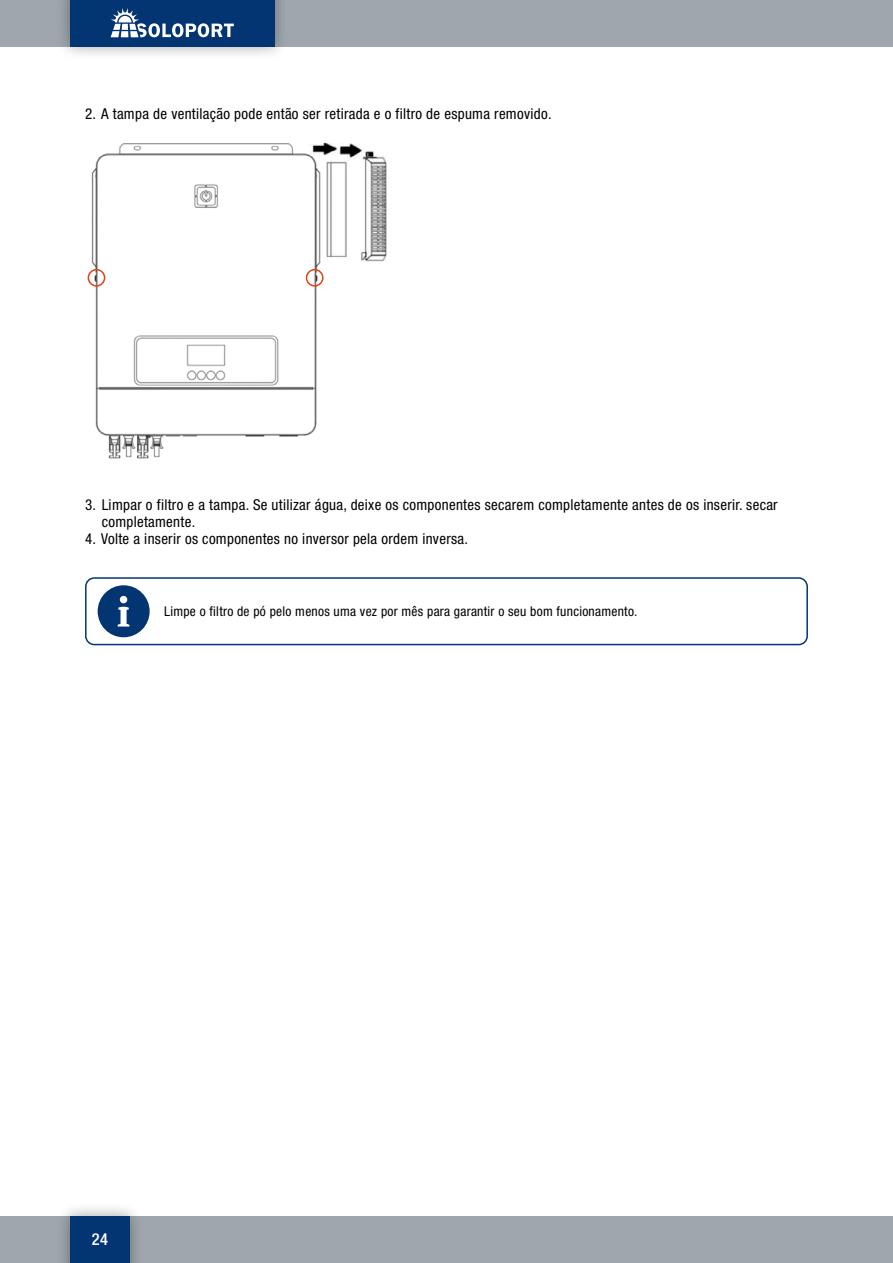
<style>
.page{position:relative;width:893px;height:1263px;background:#fff}
.page>*{position:absolute;margin:0;border:0;box-sizing:border-box;transform-origin:0 0}
.t1{font:500 condensed 16.5px "Helvetica Neue LT Pro";color:#fff}
.t2{font:condensed 15px/17px "Helvetica Neue LT Pro";letter-spacing:.02em;color:#000}
.t3{font:condensed 13.5px "Helvetica Neue LT Pro";letter-spacing:.02em;color:#000}
</style>
<div class="page">
<div style="left:0;top:1216px;width:893px;height:47px;background:#9ea7ad"></div>
<div style="left:0;top:0;width:893px;height:47px;background:#9ea7ad"></div>
<div style="left:56px;top:0;width:233px;height:61px;background:#000;opacity:.35"></div>
<div style="left:70px;top:0;width:204px;height:47px;background:#033572"></div>
<div style="left:56px;top:1202px;width:88px;height:61px;background:#000;opacity:.35"></div>
<div style="left:70px;top:1216px;width:60px;height:47px;background:#033572"></div>
<svg style="left:111px;top:8px;width:123px;height:29px"></svg>
<img style="left:87px;top:142px;width:300px;height:317px">
<div style="left:85px;top:577px;width:723px;height:68px;border:2px solid #033572;border-radius:9px"></div>
<svg style="left:98px;top:585px;width:52px;height:52px"></svg>
<div style="left:306px;top:269px;width:18px;height:18px;border:2px solid #e74011;border-radius:50%"></div>
<div style="left:88px;top:269px;width:17px;height:18px;border:2px solid #e74011;border-radius:50%"></div>
<p class="t2" style="left:85px;top:105px;width:468px">2. A tampa de ventilação pode então ser retirada e o filtro de espuma removido.</p>
<p class="t2" style="left:102px;top:496px;width:678px;text-indent:-17px">3. Limpar o filtro e a tampa. Se utilizar água, deixe os componentes secarem completamente antes de os inserir. secar completamente.</p>
<p class="t2" style="left:85px;top:530px;width:384px">4. Volte a inserir os componentes no inversor pela ordem inversa.</p>
<p class="t3" style="left:164px;top:603px;width:475px">Limpe o filtro de pó pelo menos uma vez por mês para garantir o seu bom funcionamento.</p>
<p class="t1" style="left:92px;top:1229px;width:18px">24</p>
</div>
